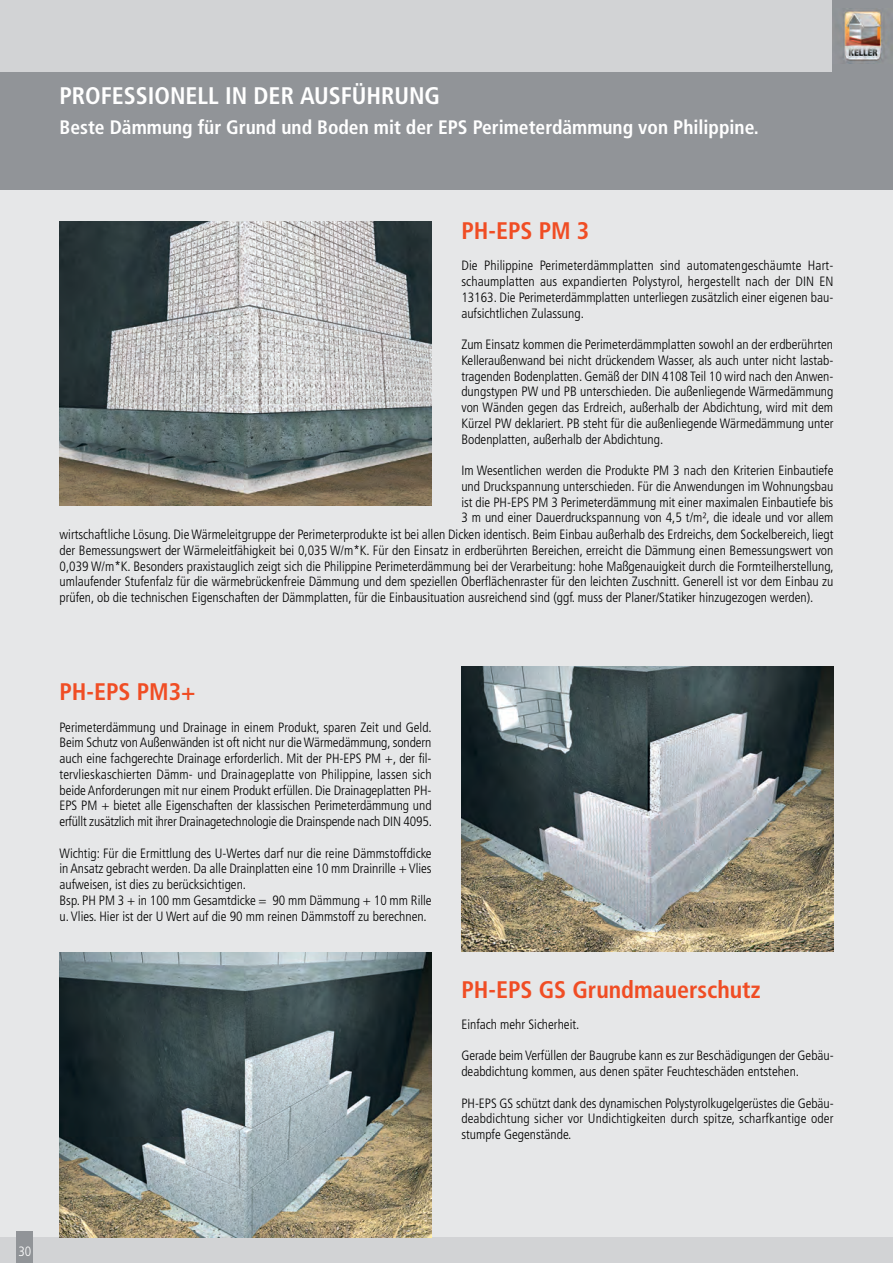
<style>
.page{position:relative;width:893px;height:1263px;background:#e6e7e8}
.page>*{position:absolute;margin:0;border:0;box-sizing:border-box;transform-origin:0 0}
.t1{font:700 condensed 24px "Frutiger";color:#f04d24}
.t2{font:700 condensed 24px "Frutiger";color:#fff}
.t3{font:700 condensed 19.5px "Frutiger";color:#fff}
.t4{font:300 condensed 13.5px/15.8px "Frutiger";color:#000;text-align:justify}
.t5{font:300 condensed 13.5px "Frutiger";color:#fff}
</style>
<div class="page">
<div style="left:0;top:0;width:893px;height:151px;background:#d2d3d5"></div>
<div style="left:0;top:1237px;width:893px;height:26px;background:#d2d3d5"></div>
<div style="left:0;top:72px;width:893px;height:117px;background:#919498"></div>
<div style="left:833px;top:0;width:60px;height:75px;background:#919498"></div>
<img style="left:843px;top:9px;width:50px;height:55px">
<div style="left:17px;top:1231px;width:16px;height:32px;background:#919498"></div>
<img style="left:60px;top:221px;width:372px;height:285px">
<img style="left:461px;top:666px;width:372px;height:285px">
<img style="left:60px;top:953px;width:372px;height:284px">
<h1 class="t2" style="left:60px;top:86px;width:382px">PROFESSIONELL IN DER AUSFÜHRUNG</h1>
<h2 class="t3" style="left:60px;top:120px;width:701px">Beste Dämmung für Grund und Boden mit der EPS Perimeterdämmung von Philippine.</h2>
<h1 class="t1" style="left:461px;top:221px;width:129px">PH-EPS PM 3</h1>
<p class="t4" style="left:461px;top:259px;width:374px">Die Philippine Perimeterdämmplatten sind automatengeschäumte Hart&shy;schaumplatten aus expandierten Polystyrol, hergestellt nach der DIN EN 13163. Die Perimeterdämmplatten unterliegen zusätzlich einer eigenen bau&shy;aufsichtlichen Zulassung.</p>
<p class="t4" style="left:461px;top:338px;width:374px">Zum Einsatz kommen die Perimeterdämmplatten sowohl an der erdberührten Kelleraußenwand bei nicht drückendem Wasser, als auch unter nicht lastab&shy;tragenden Bodenplatten. Gemäß der DIN 4108 Teil 10 wird nach den Anwen&shy;dungstypen PW und PB unterschieden. Die außenliegende Wärmedämmung von Wänden gegen das Erdreich, außerhalb der Abdichtung, wird mit dem Kürzel PW deklariert. PB steht für die außenliegende Wärmedämmung unter Bodenplatten, außerhalb der Abdichtung.</p>
<p class="t4" style="left:461px;top:464px;width:374px">Im Wesentlichen werden die Produkte PM 3 nach den Kriterien Einbautiefe und Druckspannung unterschieden. Für die Anwendungen im Wohnungsbau ist die PH-EPS PM 3 Perimeterdämmung mit einer maximalen Einbautiefe bis 3 m und einer Dauerdruckspannung von 4,5 t/m², die ideale und vor allem</p>
<p class="t4" style="left:60px;top:528px;width:776px">wirtschaftliche Lösung. Die Wärmeleitgruppe der Perimeterprodukte ist bei allen Dicken identisch. Beim Einbau außerhalb des Erdreichs, dem Sockelbereich, liegt der Bemessungswert der Wärmeleitfähigkeit bei 0,035 W/m*K. Für den Einsatz in erdberührten Bereichen, erreicht die Dämmung einen Bemessungswert von 0,039 W/m*K. Besonders praxistauglich zeigt sich die Philippine Perimeterdämmung bei der Verarbeitung: hohe Maßgenauigkeit durch die Formteilherstellung, umlaufender Stufenfalz für die wärmebrückenfreie Dämmung und dem speziellen Oberflächenraster für den leichten Zuschnitt. Generell ist vor dem Einbau zu prüfen, ob die technischen Eigenschaften der Dämmplatten, für die Einbausituation ausreichend sind (ggf. muss der Planer/Statiker hinzugezogen werden).</p>
<h1 class="t1" style="left:60px;top:682px;width:138px">PH-EPS PM3+</h1>
<p class="t4" style="left:60px;top:720px;width:374px">Perimeterdämmung und Drainage in einem Produkt, sparen Zeit und Geld.<br>Beim Schutz von Außenwänden ist oft nicht nur die Wärmedämmung, sondern auch eine fachgerechte Drainage erforderlich. Mit der PH-EPS PM +, der fil&shy;tervlieskaschierten Dämm- und Drainageplatte von Philippine, lassen sich beide Anforderungen mit nur einem Produkt erfüllen. Die Drainageplatten PH-EPS PM + bietet alle Eigenschaften der klassischen Perimeterdämmung und erfüllt zusätzlich mit ihrer Drainagetechnologie die Drainspende nach DIN 4095.</p>
<p class="t4" style="left:60px;top:846px;width:374px;text-align:left">Wichtig: Für die Ermittlung des U-Wertes darf nur die reine Dämmstoffdicke in Ansatz gebracht werden. Da alle Drainplatten eine 10 mm Drainrille + Vlies aufweisen, ist dies zu berücksichtigen.<br>Bsp. PH PM 3 + in 100 mm Gesamtdicke = 90 mm Dämmung + 10 mm Rille u. Vlies. Hier ist der U Wert auf die 90 mm reinen Dämmstoff zu berechnen.</p>
<h1 class="t1" style="left:461px;top:979px;width:301px">PH-EPS GS Grundmauerschutz</h1>
<p class="t4" style="left:461px;top:1017px;width:120px">Einfach mehr Sicherheit.</p>
<p class="t4" style="left:461px;top:1049px;width:374px">Gerade beim Verfüllen der Baugrube kann es zur Beschädigungen der Gebäu&shy;deabdichtung kommen, aus denen später Feuchteschäden entstehen.</p>
<p class="t4" style="left:461px;top:1096px;width:374px">PH-EPS GS schützt dank des dynamischen Polystyrolkugelgerüstes die Gebäu&shy;deabdichtung sicher vor Undichtigkeiten durch spitze, scharfkantige oder stumpfe Gegenstände.</p>
<p class="t5" style="left:18px;top:1245px;width:14px">30</p>
</div>
